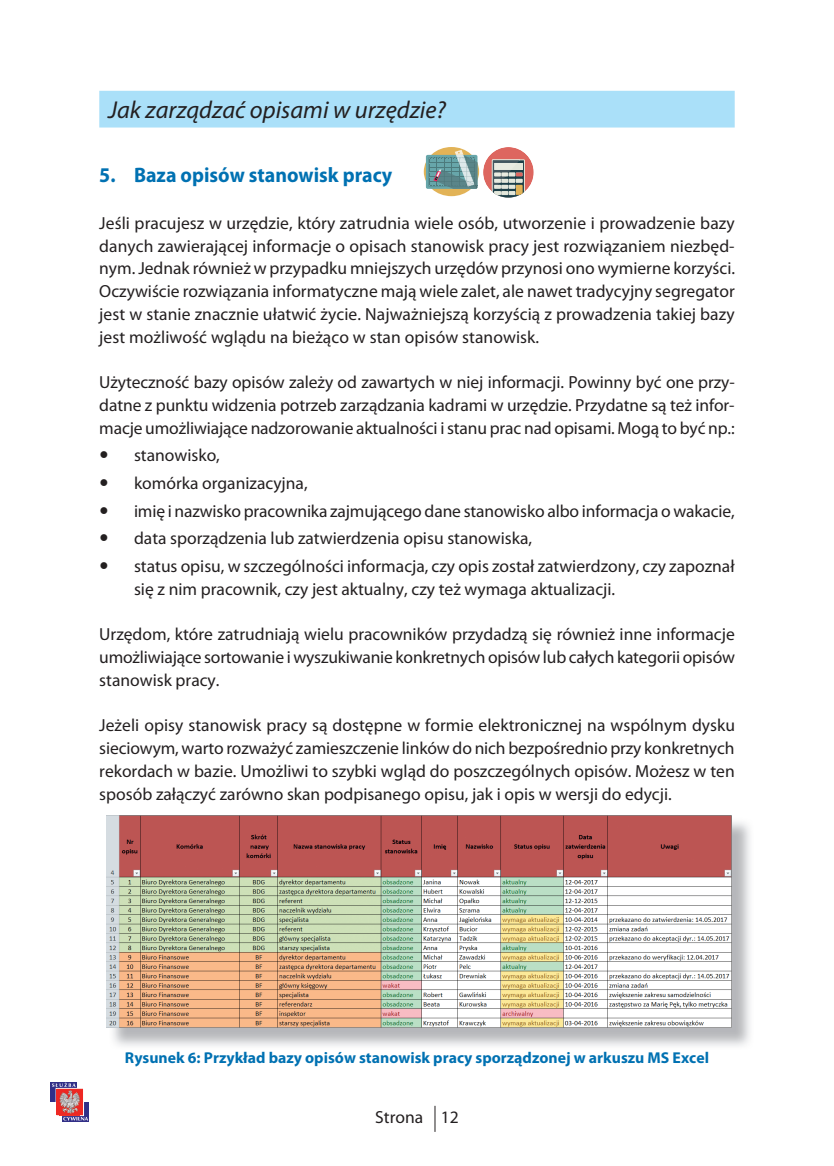
<style>
.page{position:relative;width:834px;height:1166px;background:#fff}
.page>*{position:absolute;margin:0;border:0;box-sizing:border-box;transform-origin:0 0}
.t1{font:italic 24.5px "Myriad Pro";color:#231f20}
.t2{font:700 21px "Myriad Pro";color:#0071b2;scale:.95 1}
.t3{font:17.5px/22.8px "Myriad Pro";color:#231f20;text-align:justify}
.t4{font:700 15.75px "Myriad Pro";color:#0071b2}
</style>
<div class="page">
<svg style="left:62px;top:1102px;width:27px;height:19px"></svg>
<div style="left:50px;top:1082px;width:27px;height:20px;background:#312f87"></div>
<svg style="left:52px;top:1082px;width:36px;height:38px"></svg>
<svg style="left:434px;top:1106px;width:1px;height:26px"></svg>
<div style="left:99px;top:91px;width:635px;height:37px;background:#aae0f9"></div>
<svg style="left:423px;top:147px;width:56px;height:49px"></svg>
<div style="left:426px;top:155px;width:51px;height:34px;background:#67a6aa;border-radius:2px"></div>
<svg style="left:428px;top:150px;width:49px;height:40px"></svg>
<div style="left:483px;top:147px;width:50px;height:51px;background:#dd665f;border-radius:50%"></div>
<svg style="left:491px;top:159px;width:34px;height:39px"></svg>
<img style="left:113px;top:817px;width:637px;height:229px">
<img style="left:107px;top:815px;width:624px;height:213px">
<h1 class="t1" style="left:108px;top:94px;width:339px">Jak zarządzać opisami w urzędzie?</h1>
<p class="t2" style="left:99px;top:161px;width:310px">5. Baza opisów stanowisk pracy</p>
<p class="t3" style="left:99px;top:211px;width:637px;text-align:left">Jeśli pracujesz w urzędzie, który zatrudnia wiele osób, utworzenie i prowadzenie bazy danych zawierającej informacje o opisach stanowisk pracy jest rozwiązaniem niezbęd&shy;nym Jednak również w przypadku mniejszych urzędów przynosi ono wymierne korzyści Oczywiście rozwiązania informatyczne mają wiele zalet, ale nawet tradycyjny segregator jest w stanie znacznie ułatwić życie Najważniejszą korzyścią z prowadzenia takiej bazy jest możliwość wglądu na bieżąco w stan opisów stanowisk</p>
<p class="t3" style="left:99px;top:370px;width:637px">Użyteczność bazy opisów zależy od zawartych w niej informacji Powinny być one przy&shy;datne z punktu widzenia potrzeb zarządzania kadrami w urzędzie Przydatne są też infor&shy;macje umożliwiające nadzorowanie aktualności i stanu prac nad opisami Mogą to być np :</p>
<p class="t3" style="left:134px;top:441px;width:602px;line-height:27.7px;text-align:left">stanowisko,<br>komórka organizacyjna,<br>imię i nazwisko pracownika zajmującego dane stanowisko albo informacja o wakacie, data sporządzenia lub zatwierdzenia opisu stanowiska,<br>status opisu, w szczególności informacja, czy opis został zatwierdzony, czy zapoznał</p>
<p class="t3" style="left:134px;top:577px;width:479px">się z nim pracownik, czy jest aktualny, czy też wymaga aktualizacji</p>
<p class="t3" style="left:99px;top:623px;width:637px">Urzędom, które zatrudniają wielu pracowników przydadzą się również inne informacje umożliwiające sortowanie i wyszukiwanie konkretnych opisów lub całych kategorii opisów stanowisk pracy</p>
<p class="t3" style="left:99px;top:714px;width:637px">Jeżeli opisy stanowisk pracy są dostępne w formie elektronicznej na wspólnym dysku sieciowym, warto rozważyć zamieszczenie linków do nich bezpośrednio przy konkretnych rekordach w bazie Umożliwi to szybki wgląd do poszczególnych opisów Możesz w ten sposób załączyć zarówno skan podpisanego opisu, jak i opis w wersji do edycji</p>
<p class="t4" style="left:125px;top:1047px;width:585px">Rysunek 6: Przykład bazy opisów stanowisk pracy sporządzonej w arkuszu MS Excel</p>
<p class="t3" style="left:375px;top:1105px;width:85px">Strona 12</p>
</div>
